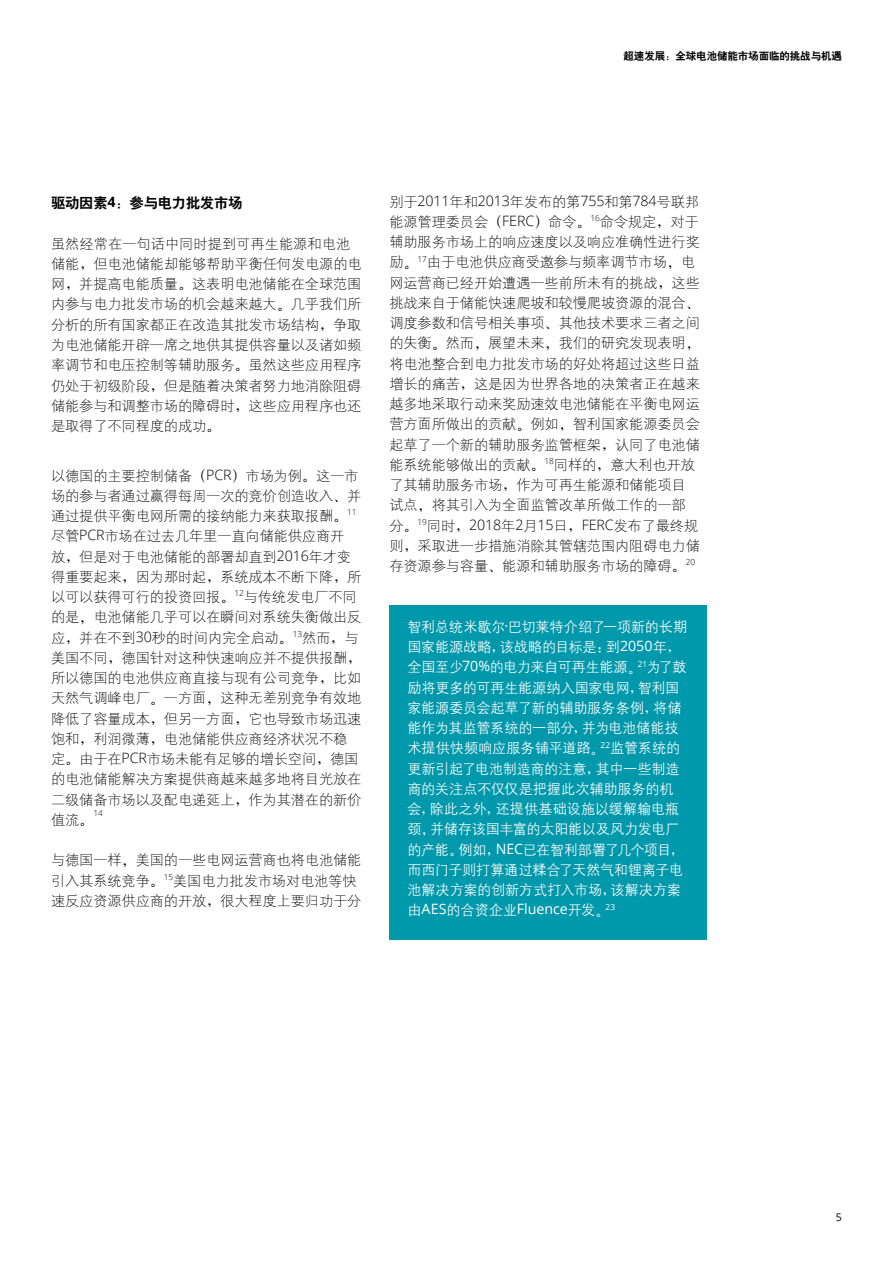
<style>
.page{position:relative;width:893px;height:1263px;background:#fff}
.page>*{position:absolute;margin:0;border:0;box-sizing:border-box;transform-origin:0 0}
.t1{font:14.25px/20.2px "H Yg 1 gj";letter-spacing:-.01em;color:#000}
.t2{font:14.25px/20.2px "H Yg 2 gj";letter-spacing:-.02em;color:#fff}
.t3{font:14.25px "Open Sans";color:#fff}
.t4{font:14.25px "H Yb 2 gj";letter-spacing:-.01em;color:#000}
.t5{font:10.5px "H Yb 2 gj";letter-spacing:-.01em;color:#000}
.t6{font:10.5px "Open Sans";color:#000}
.t7{font:300 8.25px "Open Sans";color:#000}
.s1{font-family:"H Ya 6 gj"}
.s2{font-family:"Open Sans";font-weight:700}
.s3{font-family:"Open Sans";font-weight:300}
.s4{font-family:"Open Sans"}
.s5{font-family:"H Yg 2 gj"}
</style>
<div class="page">
<div style="left:389px;top:605px;width:318px;height:334px;background:#0098ab"></div>
<p class="t5" style="left:623px;top:51px;width:220px">超速发展<span class="s1">：</span>全球电池储能市场面临的挑战与机遇</p>
<p class="t4" style="left:51px;top:196px;width:193px">驱动因素<span class="s2">4</span><span class="s1">：</span>参与电力批发市场</p>
<p class="t1" style="left:51px;top:233px;width:312px">虽然经常在一句话中同时提到可再生能源和电池储能<span class="s1">，</span>但电池储能却能够帮助平衡任何发电源的电网<span class="s1">，</span>并提高电能质量<span class="s1">。</span>这表明电池储能在全球范围内参与电力批发市场的机会越来越大<span class="s1">。</span>几乎我们所分析的所有国家都正在改造其批发市场结构<span class="s1">，</span>争取为电池储能开辟一席之地供其提供容量以及诸如频率调节和电压控制等辅助服务<span class="s1">。</span>虽然这些应用程序仍处于初级阶段<span class="s1">，</span>但是随着决策者努力地消除阻碍储能参与和调整市场的障碍时<span class="s1">，</span>这些应用程序也还是取得了不同程度的成功<span class="s1">。</span></p>
<p class="t1" style="left:51px;top:465px;width:312px">以德国的主要控制储备<span class="s1">（</span><span class="s3">PCR</span><span class="s1">）</span>市场为例<span class="s1">。</span>这一市场的参与者通过赢得每周一次的竞价创造收入<span class="s1">、</span>并通过提供平衡电网所需的接纳能力来获取报酬<span class="s1">。</span><sup>11</sup>尽管<span class="s3">PCR</span>市场在过去几年里一直向储能供应商开放<span class="s1">，</span>但是对于电池储能的部署却直到<span class="s3">2016</span>年才变得重要起来<span class="s1">，</span>因为那时起<span class="s1">，</span>系统成本不断下降<span class="s1">，</span>所以可以获得可行的投资回报<span class="s1">。</span><sup>12</sup>与传统发电厂不同的是<span class="s1">，</span>电池储能几乎可以在瞬间对系统失衡做出反应<span class="s1">，</span>并在不到<span class="s3">30</span>秒的时间内完全启动<span class="s1">。</span><sup>13</sup>然而<span class="s1">，</span>与美国不同<span class="s1">，</span>德国针对这种快速响应并不提供报酬<span class="s1">，</span>所以德国的电池供应商直接与现有公司竞争<span class="s1">，</span>比如天然气调峰电厂<span class="s1">。</span>一方面<span class="s1">，</span>这种无差别竞争有效地降低了容量成本<span class="s1">，</span>但另一方面<span class="s1">，</span>它也导致市场迅速饱和<span class="s1">，</span>利润微薄<span class="s1">，</span>电池储能供应商经济状况不稳定<span class="s1">。</span>由于在<span class="s3">PCR</span>市场未能有足够的增长空间<span class="s1">，</span>德国的电池储能解决方案提供商越来越多地将目光放在二级储备市场以及配电递延上<span class="s1">，</span>作为其潜在的新价值流<span class="s1">。</span></p>
<p class="t7" style="left:93px;top:807px;width:11px">14</p>
<p class="t1" style="left:51px;top:850px;width:312px">与德国一样<span class="s1">，</span>美国的一些电网运营商也将电池储能引入其系统竞争<span class="s1">。</span><sup>15</sup>美国电力批发市场对电池等快速反应资源供应商的开放<span class="s1">，</span>很大程度上要归功于分</p>
<p class="t1" style="left:389px;top:191px;width:312px">别于<span class="s3">2011</span>年和<span class="s3">2013</span>年发布的第<span class="s3">755</span>和第<span class="s3">784</span>号联邦能源管理委员会<span class="s1">（</span><span class="s3">FERC</span><span class="s1">）</span>命令<span class="s1">。</span><sup>16</sup>命令规定<span class="s1">，</span>对于辅助服务市场上的响应速度以及响应准确性进行奖励<span class="s1">。</span><sup>17</sup>由于电池供应商受邀参与频率调节市场<span class="s1">，</span>电网运营商已经开始遭遇一些前所未有的挑战<span class="s1">，</span>这些挑战来自于储能快速爬坡和较慢爬坡资源的混合<span class="s1">、</span>调度参数和信号相关事项<span class="s1">、</span>其他技术要求三者之间的失衡<span class="s1">。</span>然而<span class="s1">，</span>展望未来<span class="s1">，</span>我们的研究发现表明<span class="s1">，</span>将电池整合到电力批发市场的好处将超过这些日益增长的痛苦<span class="s1">，</span>这是因为世界各地的决策者正在越来越多地采取行动来奖励速效电池储能在平衡电网运营方面所做出的贡献<span class="s1">。</span>例如<span class="s1">，</span>智利国家能源委员会起草了一个新的辅助服务监管框架<span class="s1">，</span>认同了电池储能系统能够做出的贡献<span class="s1">。</span><sup>18</sup>同样的<span class="s1">，</span>意大利也开放了其辅助服务市场<span class="s1">，</span>作为可再生能源和储能项目试点<span class="s1">，</span>将其引入为全面监管改革所做工作的一部分<span class="s1">。</span><sup>19</sup>同时<span class="s1">，</span><span class="s3">2018</span>年<span class="s3">2</span>月<span class="s3">15</span>日<span class="s1">，</span><span class="s3">FERC</span>发布了最终规则<span class="s1">，</span>采取进一步措施消除其管辖范围内阻碍电力储存资源参与容量<span class="s1">、</span>能源和辅助服务市场的障碍<span class="s1">。</span><sup>20</sup></p>
<p class="t2" style="left:407px;top:616px;width:281px">智利总统米歇尔<span class="s4">·</span>巴切莱特介绍了一项新的长期国家能源战略<span class="s1">，</span>该战略的目标是<span class="s1">：</span>到<span class="s4">2050</span>年<span class="s1">，</span>全国至少<span class="s4">70%</span>的电力来自可再生能源<span class="s1">。</span><sup>21</sup>为了鼓励将更多的可再生能源纳入国家电网<span class="s1">，</span>智利国家能源委员会起草了新的辅助服务条例<span class="s1">，</span>将储能作为其监管系统的一部分<span class="s1">，</span>并为电池储能技术提供快频响应服务铺平道路<span class="s1">。</span><sup>22</sup>监管系统的更新引起了电池制造商的注意<span class="s1">，</span>其中一些制造商的关注点不仅仅是把握此次辅助服务的机会<span class="s1">，</span>除此之外<span class="s1">，</span>还提供基础设施以缓解输电瓶颈<span class="s1">，</span>并储存该国丰富的太阳能以及风力发电厂的产能<span class="s1">。</span>例如<span class="s1">，</span><span class="s4">NEC</span>已在智利部署了几个项目<span class="s1">，</span>而西门子则打算通过糅合了天然气和锂离子电池解决方案的创新方式打入市场<span class="s1">，</span>该解决方案</p>
<p class="t3" style="left:407px;top:899px;width:209px"><span class="s5">由</span>AES<span class="s5">的合资企业</span>Fluence<span class="s5">开发</span><span class="s1">。</span><sup>23</sup></p>
<p class="t6" style="left:836px;top:1210px;width:8px">5</p>
</div>
